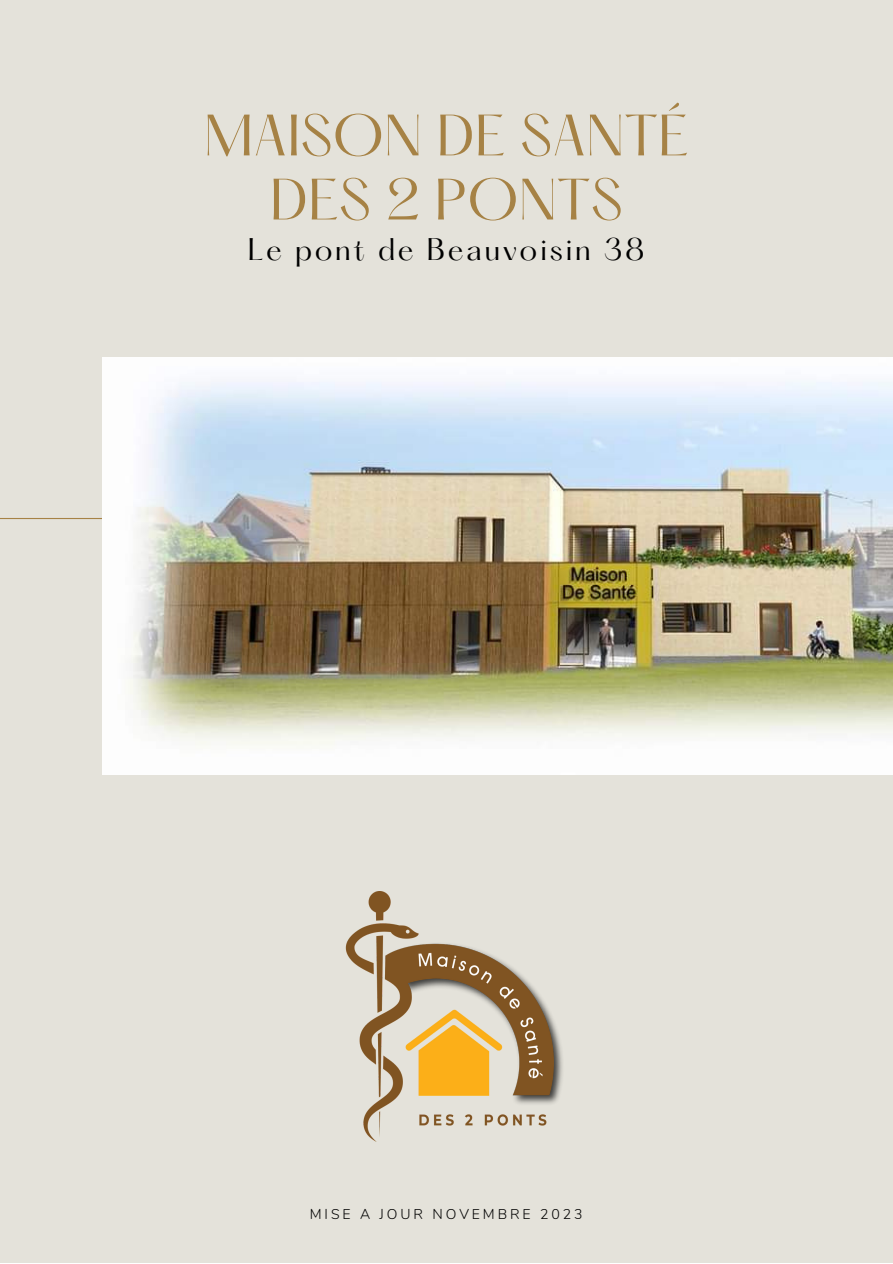
<style>
.page{position:relative;width:893px;height:1264px;background:#fff}
.page>*{position:absolute;margin:0;border:0;box-sizing:border-box;transform-origin:0 0}
.t1{font:51px "Hatton";color:#a68245}
.t2{font:27.3px "Hatton";letter-spacing:.095em;color:#000}
.t3{font:300 14.1px "Nunito";letter-spacing:.205em;color:#000}
</style>
<div class="page">
<div style="left:0;top:0;width:892px;height:1262px;background:#e4e2da"></div>
<hr style="left:0;top:518px;width:892px;height:1px;background:#a68245">
<img style="left:103px;top:357px;width:789px;height:417px">
<img style="left:345px;top:891px;width:218px;height:250px">
<p class="t1" style="left:204px;top:111px;width:486px">MAISON DE SANTÉ</p>
<p class="t1" style="left:270px;top:176px;width:354px">DES 2 PONTS</p>
<p class="t2" style="left:248px;top:237px;width:398px">Le pont de Beauvoisin 38</p>
<p class="t3" style="left:310px;top:1204px;width:274px">MISE A JOUR NOVEMBRE 2023</p>
</div>
